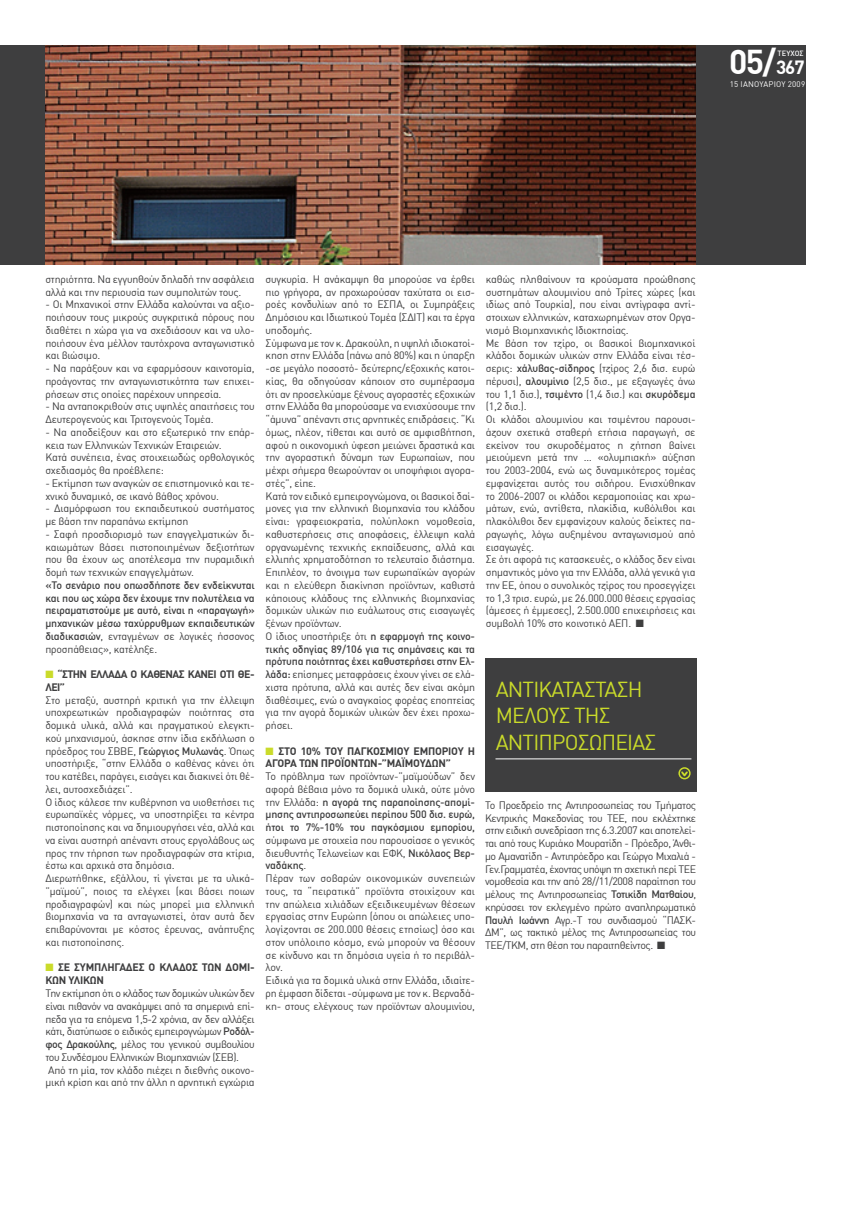
<style>
.page{position:relative;width:851px;height:1205px;background:#fff}
.page>*{position:absolute;margin:0;border:0;box-sizing:border-box;transform-origin:0 0}
.t1{font:700 33.75px "DIN Greek";color:#fff}
.t2{font:21.25px/26.2px "DIN Greek";letter-spacing:-.04em;color:#cadb2a}
.t3{font:10.62px/12.8px "DIN Greek";letter-spacing:-.02em;color:#3e3e3f}
.t4{font:500 10.62px/12.8px "DIN Greek";letter-spacing:-.02em;color:#3e3e3f;text-align:justify}
.t5{font:10.62px/12.8px "DIN Greek";letter-spacing:-.04em;color:#3e3e3f}
.t6{font:700 10.62px/12.8px "DIN Greek";letter-spacing:-.02em;color:#3e3e3f}
.t7{font:700 10.62px/12.8px "DIN Greek";letter-spacing:-.05em;color:#3e3e3f}
.t8{font:8px "DIN Greek";letter-spacing:.02em;color:#fff}
.t9{font:500 7.5px "DIN Greek";color:#fff}
.s1{font-size:18.75px}
.s2{font-weight:400}
.s3{color:#cadb2a}
.s4{font-weight:500}
</style>
<div class="page">
<div style="left:0;top:45px;width:805px;height:220px;background:#3e3e3f"></div>
<div style="left:485px;top:658px;width:211px;height:133px;background:#3e3e3f"></div>
<hr style="left:495px;top:758px;width:196px;height:1px;background:#fff">
<svg style="left:681px;top:770px;width:8px;height:8px"></svg>
<div style="left:678px;top:767px;width:12px;height:12px;border:2px solid #cadb2a;border-radius:50%"></div>
<img style="left:45px;top:45px;width:650px;height:220px">
<h1 class="t1" style="left:729px;top:42px;width:77px">05/<span class="s1">367</span></h1>
<p class="t8" style="left:729px;top:79px;width:77px">15 ΙΑΝΟΥΑΡΙΟΥ 2009</p>
<p class="t9" style="left:777px;top:49px;width:27px">ΤΕΥΧΟΣ</p>
<p class="t3" style="left:45px;top:273px;width:211px">στηριότητα. Να εγγυηθούν δηλαδή την ασφάλεια αλλά και την περιουσία των συμπολιτών τους.</p>
<p class="t3" style="left:45px;top:298px;width:211px;text-align:justify">- Οι Μηχανικοί στην Ελλάδα καλούνται να αξιο&shy;ποιήσουν τους μικρούς συγκριτικά πόρους που διαθέτει η χώρα για να σχεδιάσουν και να υλο&shy;ποιήσουν ένα μέλλον ταυτόχρονα ανταγωνιστικό και βιώσιμο.</p>
<p class="t3" style="left:45px;top:362px;width:211px;text-align:justify">- Να παράξουν και να εφαρμόσουν καινοτομία, προάγοντας την ανταγωνιστικότητα των επιχει&shy;ρήσεων στις οποίες παρέχουν υπηρεσία.</p>
<p class="t3" style="left:45px;top:400px;width:211px">- Να ανταποκριθούν στις υψηλές απαιτήσεις του<br>Δευτερογενούς και Τριτογενούς Τομέα.</p>
<p class="t3" style="left:45px;top:426px;width:211px">- Να αποδείξουν και στο εξωτερικό την επάρ&shy;κεια των Ελληνικών Τεχνικών Εταιρειών.<br>Κατά συνέπεια, ένας στοιχειωδώς ορθολογικός σχεδιασμός θα προέβλεπε:</p>
<p class="t3" style="left:45px;top:477px;width:211px">- Εκτίμηση των αναγκών σε επιστημονικό και τε&shy;χνικό δυναμικό, σε ικανό βάθος χρόνου.</p>
<p class="t3" style="left:45px;top:502px;width:211px">- Διαμόρφωση του εκπαιδευτικού συστήματος με βάση την παραπάνω εκτίμηση</p>
<p class="t3" style="left:45px;top:528px;width:211px;text-align:justify">- Σαφή προσδιορισμό των επαγγελματικών δι&shy;καιωμάτων βάσει πιστοποιημένων δεξιοτήτων που θα έχουν ως αποτέλεσμα την πυραμιδική δομή των τεχνικών επαγγελμάτων.</p>
<p class="t4" style="left:45px;top:579px;width:211px">«Το σενάριο που οπωσδήποτε δεν ενδείκνυται και που ως χώρα δεν έχουμε την πολυτέλεια να πειραματιστούμε με αυτό, είναι η «παραγωγή» μηχανικών μέσω ταχύρρυθμων εκπαιδευτικών διαδικασιών<span class="s2">, ενταγμένων σε λογικές ήσσονος προσπάθειας», κατέληξε.</span></p>
<p class="t7" style="left:45px;top:668px;width:211px"><span class="s3">■</span> “ΣΤΗΝ ΕΛΛΑΔΑ Ο ΚΑΘΕΝΑΣ ΚΑΝΕΙ ΟΤΙ ΘΕ-<br>ΛΕΙ”</p>
<p class="t3" style="left:45px;top:693px;width:211px">Στο μεταξύ, αυστηρή κριτική για την έλλειψη υποχρεωτικών προδιαγραφών ποιότητας στα δομικά υλικά, αλλά και πραγματικού ελεγκτι&shy;κού μηχανισμού, άσκησε στην ίδια εκδήλωση ο πρόεδρος του ΣΒΒΕ, <span class="s4">Γεώργιος Μυλωνάς</span>. Όπως υποστήριξε, “στην Ελλάδα ο καθένας κάνει ότι του κατέβει, παράγει, εισάγει και διακινεί ότι θέ&shy;λει, αυτοσχεδιάζει”.<br>Ο ίδιος κάλεσε την κυβέρνηση να υιοθετήσει τις ευρωπαϊκές νόρμες, να υποστηρίξει τα κέντρα πιστοποίησης και να δημιουργήσει νέα, αλλά και να είναι αυστηρή απέναντι στους εργολάβους ως προς την τήρηση των προδιαγραφών στα κτίρια, έστω και αρχικά στα δημόσια.<br>Διερωτήθηκε, εξάλλου, τί γίνεται με τα υλικά-”μαϊμού”, ποιος τα ελέγχει (και βάσει ποιων προδιαγραφών) και πώς μπορεί μια ελληνική βιομηχανία να τα ανταγωνιστεί, όταν αυτά δεν επιβαρύνονται με κόστος έρευνας, ανάπτυξης και πιστοποίησης.</p>
<p class="t6" style="left:45px;top:961px;width:211px"><span class="s3">■</span> ΣΕ ΣΥΜΠΛΗΓΑΔΕΣ Ο ΚΛΑΔΟΣ ΤΩΝ ΔΟΜΙ-<br>ΚΩΝ ΥΛΙΚΩΝ</p>
<p class="t5" style="left:45px;top:987px;width:211px">Την εκτίμηση ότι ο κλάδος των δομικών υλικών δεν είναι πιθανόν να ανακάμψει από τα σημερινά επί&shy;πεδα για τα επόμενα 1,5-2 χρόνια, αν δεν αλλάξει κάτι, διατύπωσε ο ειδικός εμπειρογνώμων <span class="s4">Ροδόλ&shy;φος Δρακούλης</span>, μέλος του γενικού συμβουλίου του Συνδέσμου Ελληνικών Βιομηχανιών (ΣΕΒ).<br>Από τη μία, τον κλάδο πιέζει η διεθνής οικονο&shy;μική κρίση και από την άλλη η αρνητική εγχώρια</p>
<p class="t3" style="left:265px;top:273px;width:211px">συγκυρία. Η ανάκαμψη θα μπορούσε να έρθει πιο γρήγορα, αν προχωρούσαν ταχύτατα οι εισ&shy;ροές κονδυλίων από το ΕΣΠΑ, οι Συμπράξεις Δημόσιου και Ιδιωτικού Τομέα (ΣΔΙΤ) και τα έργα υποδομής.<br>Σύμφωνα με τον κ. Δρακούλη, η υψηλή ιδιοκατοί&shy;κηση στην Ελλάδα (πάνω από 80%) και η ύπαρξη -σε μεγάλο ποσοστό- δεύτερης/εξοχικής κατοι&shy;κίας, θα οδηγούσαν κάποιον στο συμπέρασμα ότι αν προσελκύαμε ξένους αγοραστές εξοχικών στην Ελλάδα θα μπορούσαμε να ενισχύσουμε την “άμυνα” απέναντι στις αρνητικές επιδράσεις. “Κι όμως, πλέον, τίθεται και αυτό σε αμφισβήτηση, αφού η οικονομική ύφεση μειώνει δραστικά και την αγοραστική δύναμη των Ευρωπαίων, που μέχρι σήμερα θεωρούνταν οι υποψήφιοι αγορα&shy;στές”, είπε.<br>Κατά τον ειδικό εμπειρογνώμονα, οι βασικοί δαί&shy;μονες για την ελληνική βιομηχανία του κλάδου είναι: γραφειοκρατία, πολύπλοκη νομοθεσία, καθυστερήσεις στις αποφάσεις, έλλειψη καλά οργανωμένης τεχνικής εκπαίδευσης, αλλά και ελλιπής χρηματοδότηση το τελευταίο διάστημα.<br>Επιπλέον, το άνοιγμα των ευρωπαϊκών αγορών και η ελεύθερη διακίνηση προϊόντων, καθιστά κάποιους κλάδους της ελληνικής βιομηχανίας δομικών υλικών πιο ευάλωτους στις εισαγωγές ξένων προϊόντων.<br>Ο ίδιος υποστήριξε ότι <span class="s4">η εφαρμογή της κοινο&shy;τικής οδηγίας 89/106 για τις σημάνσεις και τα πρότυπα ποιότητας έχει καθυστερήσει στην Ελ&shy;λάδα:</span> επίσημες μεταφράσεις έχουν γίνει σε ελά&shy;χιστα πρότυπα, αλλά και αυτές δεν είναι ακόμη διαθέσιμες, ενώ ο αναγκαίος φορέας εποπτείας για την αγορά δομικών υλικών δεν έχει προχω&shy;ρήσει.</p>
<p class="t6" style="left:265px;top:744px;width:211px"><span class="s3">■</span> ΣΤΟ 10% ΤΟΥ ΠΑΓΚΟΣΜΙΟΥ ΕΜΠΟΡΙΟΥ Η<br>ΑΓΟΡΑ ΤΩΝ ΠΡΟΪΟΝΤΩΝ-”ΜΑΪΜΟΥΔΩΝ”</p>
<p class="t4" style="left:265px;top:770px;width:211px"><span class="s2">Το πρόβλημα των προϊόντων-”μαϊμούδων” δεν αφορά βέβαια μόνο τα δομικά υλικά, ούτε μόνο την Ελλάδα:</span> η αγορά της παραποίησης-απομί&shy;μησης αντιπροσωπεύει περίπου 500 δισ. ευρώ, ήτοι το 7%-10% του παγκόσμιου εμπορίου,</p>
<p class="t3" style="left:265px;top:834px;width:211px">σύμφωνα με στοιχεία που παρουσίασε ο γενικός διευθυντής Τελωνείων και ΕΦΚ, <span class="s4">Νικόλαος Βερ&shy;ναδάκης</span>.<br>Πέραν των σοβαρών οικονομικών συνεπειών τους, τα “πειρατικά” προϊόντα στοιχίζουν και την απώλεια χιλιάδων εξειδικευμένων θέσεων εργασίας στην Ευρώπη (όπου οι απώλειες υπο&shy;λογίζονται σε 200.000 θέσεις ετησίως) όσο και στον υπόλοιπο κόσμο, ενώ μπορούν να θέσουν σε κίνδυνο και τη δημόσια υγεία ή το περιβάλ&shy;λον.<br>Ειδικά για τα δομικά υλικά στην Ελλάδα, ιδιαίτε&shy;ρη έμφαση δίδεται -σύμφωνα με τον κ. Βερναδά&shy;κη- στους ελέγχους των προϊόντων αλουμινίου,</p>
<p class="t3" style="left:485px;top:273px;width:211px">καθώς πληθαίνουν τα κρούσματα προώθησης συστημάτων αλουμινίου από Τρίτες χώρες (και ιδίως από Τουρκία), που είναι αντίγραφα αντί&shy;στοιχων ελληνικών, καταχωρημένων στον Οργα&shy;νισμό Βιομηχανικής Ιδιοκτησίας.<br>Με βάση τον τζίρο, οι βασικοί βιομηχανικοί κλάδοι δομικών υλικών στην Ελλάδα είναι τέσ&shy;σερις: <span class="s4">χάλυβας-σίδηρος</span> (τζίρος 2,6 δισ. ευρώ πέρυσι), <span class="s4">αλουμίνιο</span> (2,5 δισ., με εξαγωγές άνω του 1,1 δισ.), <span class="s4">τσιμέντο</span> (1,4 δισ.) και <span class="s4">σκυρόδεμα </span>(1,2 δισ.).<br>Οι κλάδοι αλουμινίου και τσιμέντου παρουσι&shy;άζουν σχετικά σταθερή ετήσια παραγωγή, σε εκείνον του σκυροδέματος η ζήτηση βαίνει μειούμενη μετά την … «ολυμπιακή» αύξηση του 2003-2004, ενώ ως δυναμικότερος τομέας εμφανίζεται αυτός του σιδήρου. Ενισχύθηκαν το 2006-2007 οι κλάδοι κεραμοποιίας και χρω&shy;μάτων, ενώ, αντίθετα, πλακίδια, κυβόλιθοι και πλακόλιθοι δεν εμφανίζουν καλούς δείκτες πα&shy;ραγωγής, λόγω αυξημένου ανταγωνισμού από εισαγωγές.<br>Σε ότι αφορά τις κατασκευές, ο κλάδος δεν είναι σημαντικός μόνο για την Ελλάδα, αλλά γενικά για την ΕΕ, όπου ο συνολικός τζίρος του προσεγγίζει το 1,3 τρισ. ευρώ, με 26.000.000 θέσεις εργασίας (άμεσες ή έμμεσες), 2.500.000 επιχειρήσεις και συμβολή 10% στο κοινοτικό ΑΕΠ. ■</p>
<h2 class="t2" style="left:495px;top:676px;width:162px">ANTIKATAΣΤΑΣΗ<br>ΜΕΛΟΥΣ ΤΗΣ<br>ΑΝΤΙΠΡΟΣΩΠΕΙΑΣ</h2>
<p class="t3" style="left:485px;top:799px;width:212px;text-align:justify">Το Προεδρείο της Αντιπροσωπείας του Τμήματος Κεντρικής Μακεδονίας του ΤΕΕ, που εκλέχτηκε στην ειδική συνεδρίαση της 6.3.2007 και αποτελεί&shy;ται από τους Κυριάκο Μουρατίδη - Πρόεδρο, Άνθι&shy;μο Αμανατίδη - Αντιπρόεδρο και Γεώργο Μιχαλιά - Γεν.Γραμματέα, έχοντας υπόψη τη σχετική περί ΤΕΕ νομοθεσία και την από 28//11/2008 παραίτηση του μέλους της Αντιπροσωπείας <span class="s4">Τοτικίδη Ματθαίου</span>, κηρύσσει τον εκλεγμένο πρώτο αναπληρωματικό <span class="s4">Παυλή Ιωάννη</span> Αγρ.-Τ του συνδιασμού “ΠΑΣΚ-ΔΜ”, ως τακτικό μέλος της Αντιπροσωπείας του ΤΕΕ/ΤΚΜ, στη θέση του παραιτηθείντος. ■</p>
</div>
